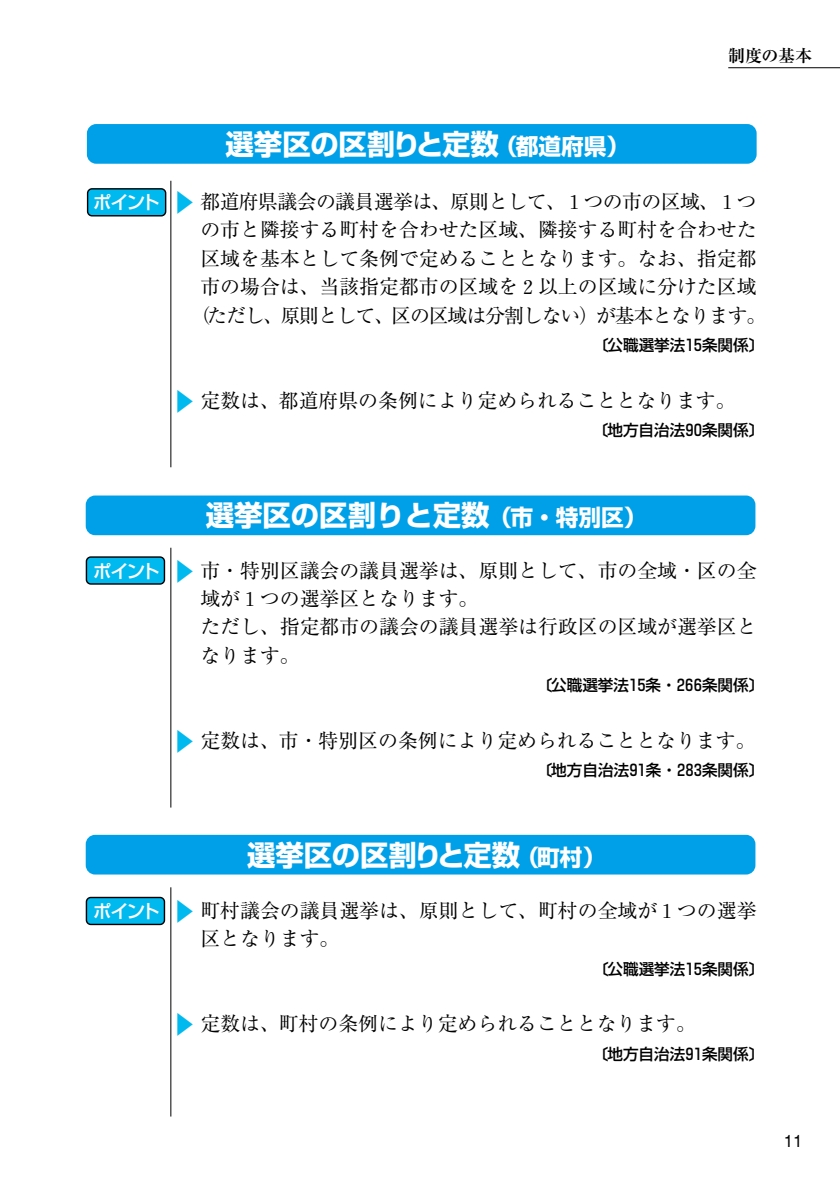
<style>
.page{position:relative;width:840px;height:1191px;background:#fff}
.page>*{position:absolute;margin:0;border:0;box-sizing:border-box;transform-origin:0 0}
.t1{font:700 28.4px "Shin Go";color:#fff}
.t2{font:19.8px/28.4px "Ryumin";color:#000}
.t3{font:19.8px "Ryumin";letter-spacing:-.03em;color:#000}
.t4{font:19.8px "Ryumin";letter-spacing:-.055em;color:#000}
.t5{font:700 17px "Ryumin";letter-spacing:-.015em;color:#000}
.t6{font:500 17px "Gothic BBB";color:#000}
.t7{font:500 15.6px "Shin Go";color:#000}
.t8{font:500 15.6px "Shin Go";letter-spacing:-.115em;color:#000}
.s1{font-size:22.6px}
.s2{font-family:"Shin Go";font-weight:500;font-size:18.4px;color:#fff}
.s3{color:#00b9ef}
</style>
<div class="page">
<svg style="left:86px;top:896px;width:79px;height:29px;background:#08a5d3"></svg>
<svg style="left:86px;top:556px;width:79px;height:28px;background:#04a7d6"></svg>
<svg style="left:87px;top:188px;width:79px;height:28px;background:#02a5d4"></svg>
<hr style="left:727px;top:67px;width:112px;height:1px;background:#000">
<div style="left:87px;top:124px;width:669px;height:40px;background:#00a0e9;border-radius:9px"></div>
<hr style="left:170px;top:181px;width:1px;height:286px;background:#000">
<hr style="left:170px;top:548px;width:1px;height:259px;background:#000">
<hr style="left:170px;top:887px;width:1px;height:229px;background:#000">
<div style="left:86px;top:495px;width:669px;height:40px;background:#00a0e9;border-radius:9px"></div>
<div style="left:86px;top:835px;width:669px;height:39px;background:#00a0e9;border-radius:9px"></div>
<h1 class="t1" style="left:225px;top:125px;width:405px">選挙区の区割りと定数<span class="s1">（都道府県）</span></h1>
<p class="t5" style="left:727px;top:45px;width:85px">制度の基本</p>
<p class="t3" style="left:93px;top:190px;width:664px"><span class="s2">ポイント</span> <span class="s3">▲</span>都道府県議会の議員選挙は、原則として、１つの市の区域、１つ</p>
<p class="t2" style="left:200px;top:215px;width:557px">の市と隣接する町村を合わせた区域、隣接する町村を合わせた</p>
<p class="t2" style="left:200px;top:244px;width:557px">区域を基本として条例で定めることとなります。なお、指定都</p>
<p class="t2" style="left:200px;top:272px;width:557px">市の場合は、当該指定都市の区域を２以上の区域に分けた区域</p>
<p class="t4" style="left:190px;top:303px;width:577px">（ただし、原則として、区の区域は分割しない）が基本となります。</p>
<p class="t7" style="left:593px;top:335px;width:173px">〔公職選挙法１５条関係〕</p>
<p class="t2" style="left:172px;top:386px;width:565px"><span class="s3">▲</span>定数は、都道府県の条例により定められることとなります。</p>
<p class="t7" style="left:592px;top:420px;width:173px">〔地方自治法９０条関係〕</p>
<h1 class="t1" style="left:206px;top:496px;width:442px">選挙区の区割りと定数<span class="s1">（市・特別区）</span></h1>
<p class="t2" style="left:200px;top:556px;width:557px;text-indent:-107px"><span class="s2">ポイント</span> <span class="s3">▲</span>市・特別区議会の議員選挙は、原則として、市の全域・区の全域が１つの選挙区となります。<br>ただし、指定都市の議会の議員選挙は行政区の区域が選挙区となります。</p>
<p class="t8" style="left:536px;top:675px;width:229px">〔公職選挙法１５条・２６６条関係〕</p>
<p class="t2" style="left:172px;top:726px;width:584px"><span class="s3">▲</span>定数は、市・特別区の条例により定められることとなります。</p>
<p class="t8" style="left:536px;top:760px;width:229px">〔地方自治法９１条・２８３条関係〕</p>
<h1 class="t1" style="left:247px;top:836px;width:359px">選挙区の区割りと定数<span class="s1">（町村）</span></h1>
<p class="t2" style="left:200px;top:896px;width:557px;text-indent:-107px"><span class="s2">ポイント</span> <span class="s3">▲</span>町村議会の議員選挙は、原則として、町村の全域が１つの選挙区となります。</p>
<p class="t7" style="left:593px;top:958px;width:173px">〔公職選挙法１５条関係〕</p>
<p class="t2" style="left:172px;top:1009px;width:525px"><span class="s3">▲</span>定数は、町村の条例により定められることとなります。</p>
<p class="t7" style="left:592px;top:1043px;width:173px">〔地方自治法９１条関係〕</p>
<p class="t6" style="left:783px;top:1131px;width:20px">11</p>
</div>
